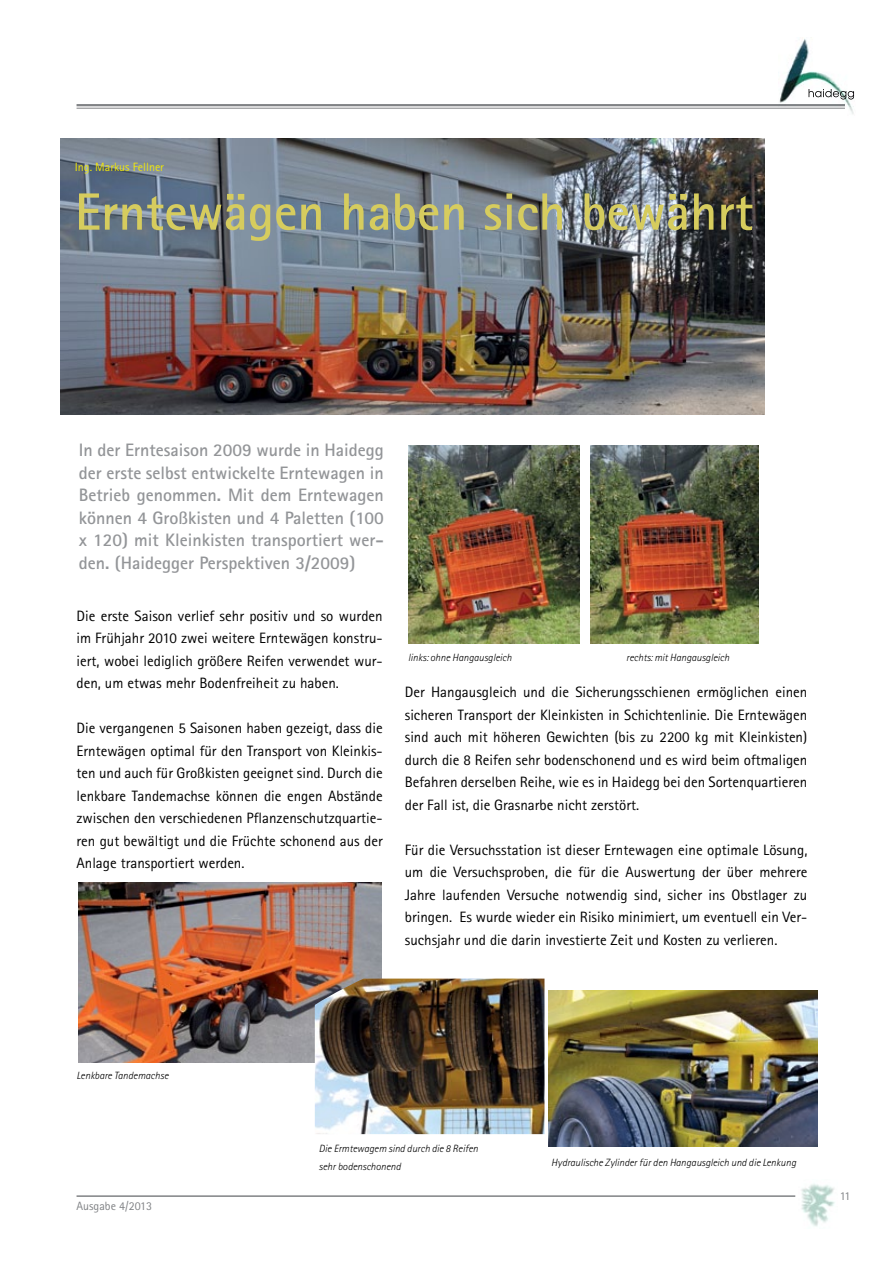
<style>
.page{position:relative;width:893px;height:1263px;background:#fff}
.page>*{position:absolute;margin:0;border:0;box-sizing:border-box;transform-origin:0 0}
.t1{font:700 52.5px "Rotis Sans Serif";color:#d6cc5e}
.t2{font:700 18px/22.5px "Rotis Sans Serif";color:#939598;text-align:justify}
.t3{font:15px/22.5px "Rotis Sans Serif";color:#000;text-align:justify}
.t4{font:12px "Rotis Sans Serif";color:#f0e608}
.t5{font:12px "Rotis Sans Serif";color:#808285}
.t6{font:italic 300 10.5px/18px "Rotis Sans Serif";color:#000}
</style>
<div class="page">
<hr style="left:77px;top:1195px;width:718px;height:2px;background:#808285">
<hr style="left:77px;top:104px;width:768px;height:2px;background:#808285">
<hr style="left:77px;top:108px;width:768px;height:1px;background:#808285">
<img style="left:801px;top:1183px;width:34px;height:44px">
<img style="left:778px;top:39px;width:77px;height:75px">
<img style="left:809px;top:89px;width:45px;height:11px">
<img style="left:78px;top:882px;width:303px;height:180px">
<img style="left:591px;top:446px;width:168px;height:198px">
<img style="left:409px;top:446px;width:170px;height:198px">
<img style="left:548px;top:990px;width:269px;height:157px">
<img style="left:60px;top:139px;width:704px;height:275px">
<img style="left:315px;top:978px;width:229px;height:156px">
<p class="t4" style="left:75px;top:160px;width:91px">Ing. Markus Fellner</p>
<h1 class="t1" style="left:75px;top:179px;width:680px">Erntewägen haben sich bewährt</h1>
<p class="t2" style="left:79px;top:439px;width:306px">In der Erntesaison 2009 wurde in Haidegg der erste selbst entwickelte Erntewagen in Betrieb genommen. Mit dem Erntewagen können 4 Großkisten und 4 Paletten (100 x 120) mit Kleinkisten transportiert wer&shy;den. (Haidegger Perspektiven 3/2009)</p>
<p class="t3" style="left:77px;top:604px;width:308px">Die erste Saison verlief sehr positiv und so wurden im Frühjahr 2010 zwei weitere Erntewägen konstru&shy;iert, wobei lediglich größere Reifen verwendet wur&shy;den, um etwas mehr Bodenfreiheit zu haben.</p>
<p class="t3" style="left:77px;top:717px;width:308px">Die vergangenen 5 Saisonen haben gezeigt, dass die Erntewägen optimal für den Transport von Kleinkis&shy;ten und auch für Großkisten geeignet sind. Durch die lenkbare Tandemachse können die engen Abstände zwischen den verschiedenen Pflanzenschutzquartie&shy;ren gut bewältigt und die Früchte schonend aus der Anlage transportiert werden.</p>
<p class="t6" style="left:408px;top:648px;width:105px">links: ohne Hangausgleich</p>
<p class="t6" style="left:626px;top:648px;width:105px">rechts: mit Hangausgleich</p>
<p class="t3" style="left:405px;top:681px;width:404px">Der Hangausgleich und die Sicherungsschienen ermöglichen einen sicheren Transport der Kleinkisten in Schichtenlinie. Die Erntewägen sind auch mit höheren Gewichten (bis zu 2200 kg mit Kleinkisten) durch die 8 Reifen sehr bodenschonend und es wird beim oftmaligen Befahren derselben Reihe, wie es in Haidegg bei den Sortenquartieren der Fall ist, die Grasnarbe nicht zerstört.</p>
<p class="t3" style="left:405px;top:838px;width:404px">Für die Versuchsstation ist dieser Erntewagen eine optimale Lösung, um die Versuchsproben, die für die Auswertung der über mehrere Jahre laufenden Versuche notwendig sind, sicher ins Obstlager zu bringen. Es wurde wieder ein Risiko minimiert, um eventuell ein Ver&shy;suchsjahr und die darin investierte Zeit und Kosten zu verlieren.</p>
<p class="t6" style="left:77px;top:1066px;width:93px">Lenkbare Tandemachse</p>
<p class="t5" style="left:77px;top:1198px;width:77px">Ausgabe 4/2013</p>
<p class="t6" style="left:319px;top:1139px;width:161px">Die Ermtewagem sind durch die 8 Reifen sehr bodenschonend</p>
<p class="t6" style="left:551px;top:1153px;width:246px">Hydraulische Zylinder für den Hangausgleich und die Lenkung</p>
<p class="t5" style="left:840px;top:1189px;width:12px">11</p>
</div>
